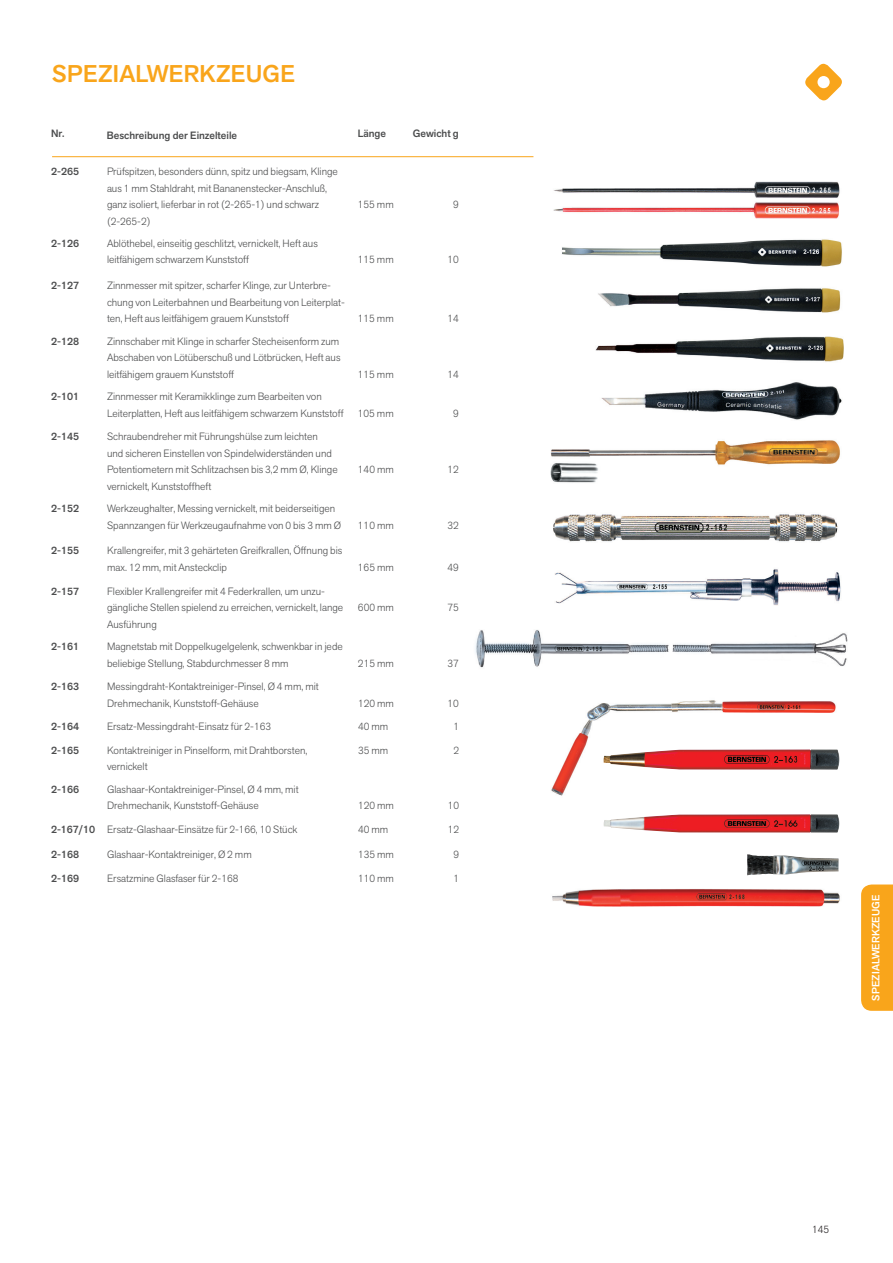
<style>
.page{position:relative;width:893px;height:1263px;background:#fff}
.page>*{position:absolute;margin:0;border:0;box-sizing:border-box;transform-origin:0 0}
.t1{font:500 24px "Akzid Grtsk Next";letter-spacing:.01em;color:#f9a51b}
.t2{font:300 10.5px/16.5px "Akzid Grtsk Next";color:#4b4c4d}
.t3{font:500 10.5px "Akzid Grtsk Next";color:#4b4c4d}
.t4{font:500 10.5px "Akzid Grtsk Next";letter-spacing:.01em;color:#fff}
.t5{font:300 10.5px "Akzid Grtsk Next";color:#231f20}
.s1{font-weight:500}
</style>
<div class="page">
<hr style="left:52px;top:156px;width:481px;height:1px;background:#f9a51b">
<img style="left:601px;top:382px;width:241px;height:38px">
<img style="left:553px;top:181px;width:287px;height:38px">
<img style="left:551px;top:700px;width:289px;height:96px">
<img style="left:553px;top:514px;width:285px;height:28px">
<img style="left:550px;top:440px;width:290px;height:43px">
<img style="left:747px;top:854px;width:91px;height:21px">
<img style="left:604px;top:814px;width:235px;height:18px">
<img style="left:603px;top:749px;width:236px;height:21px">
<img style="left:552px;top:889px;width:288px;height:18px">
<img style="left:475px;top:630px;width:372px;height:38px">
<img style="left:555px;top:569px;width:286px;height:37px">
<svg style="left:805px;top:64px;width:37px;height:37px"></svg>
<img style="left:562px;top:239px;width:280px;height:28px">
<img style="left:598px;top:288px;width:243px;height:25px">
<img style="left:595px;top:336px;width:249px;height:26px">
<div style="left:861px;top:884px;width:32px;height:127px;background:#f9a51b"></div>
<h1 class="t1" style="left:52px;top:58px;width:244px">Spezialwerkzeuge</h1>
<p class="t3" style="left:51px;top:126px;width:15px">Nr.</p>
<p class="t3" style="left:107px;top:129px;width:132px">Beschreibung der Einzelteile</p>
<p class="t3" style="left:358px;top:126px;width:30px">Länge</p>
<p class="t3" style="left:413px;top:126px;width:48px">Gewicht g</p>
<p class="t3" style="left:51px;top:165px;width:30px">2-265</p>
<p class="t2" style="left:107px;top:163px;width:232px">Prüfspitzen, besonders dünn, spitz und biegsam, Klinge aus 1 mm Stahldraht, mit Bananenstecker-Anschluß, ganz isoliert, lieferbar in rot (2-265-1) und schwarz (2-265-2)</p>
<p class="t2" style="left:358px;top:196px;width:37px">155 mm</p>
<p class="t2" style="left:453px;top:196px;width:7px">9</p>
<p class="t3" style="left:51px;top:236px;width:30px">2-126</p>
<p class="t2" style="left:107px;top:235px;width:212px">Ablöthebel, einseitig geschlitzt, vernickelt, Heft aus leitfähigem schwarzem Kunststoff</p>
<p class="t3" style="left:51px;top:279px;width:30px">2-127</p>
<p class="t2" style="left:107px;top:277px;width:239px">Zinnmesser mit spitzer, scharfer Klinge, zur Unterbre&shy;chung von Leiterbahnen und Bearbeitung von Leiterplat&shy;ten, Heft aus leitfähigem grauem Kunststoff</p>
<p class="t3" style="left:51px;top:334px;width:30px">2-128</p>
<p class="t2" style="left:107px;top:333px;width:235px;text-align:justify">Zinnschaber mit Klinge in scharfer Stecheisenform zum Abschaben von Lötüberschuß und Lötbrücken, Heft aus leitfähigem grauem Kunststoff</p>
<p class="t3" style="left:51px;top:390px;width:30px">2-101</p>
<p class="t2" style="left:107px;top:388px;width:238px">Zinnmesser mit Keramikklinge zum Bearbeiten von<br>Leiterplatten, Heft aus leitfähigem schwarzem Kunststoff</p>
<p class="t3" style="left:51px;top:430px;width:30px">2-145</p>
<p class="t2" style="left:107px;top:428px;width:232px">Schraubendreher mit Führungshülse zum leichten<br>und sicheren Einstellen von Spindelwiderständen und Potentiometern mit Schlitzachsen bis 3,2 mm Ø, Klinge vernickelt, Kunststoffheft</p>
<p class="t3" style="left:51px;top:502px;width:30px">2-152</p>
<p class="t2" style="left:107px;top:500px;width:236px">Werkzeughalter, Messing vernickelt, mit beiderseitigen<br>Spannzangen für Werkzeugaufnahme von 0 bis 3 mm Ø</p>
<p class="t3" style="left:51px;top:544px;width:30px">2-155</p>
<p class="t2" style="left:107px;top:542px;width:237px">Krallengreifer, mit 3 gehärteten Greifkrallen, Öffnung bis max. 12 mm, mit Ansteckclip</p>
<p class="t3" style="left:51px;top:584px;width:30px">2-157</p>
<p class="t2" style="left:107px;top:583px;width:238px">Flexibler Krallengreifer mit 4 Federkrallen, um unzu&shy;gängliche Stellen spielend zu erreichen, vernickelt, lange<br>Ausführung</p>
<p class="t3" style="left:51px;top:640px;width:30px">2-161</p>
<p class="t2" style="left:107px;top:638px;width:237px">Magnetstab mit Doppelkugelgelenk, schwenkbar in jede beliebige Stellung, Stabdurchmesser 8 mm</p>
<p class="t3" style="left:51px;top:680px;width:30px">2-163</p>
<p class="t2" style="left:107px;top:678px;width:213px">Messingdraht-Kontaktreiniger-Pinsel, Ø 4 mm, mit<br>Drehmechanik, Kunststoff-Gehäuse</p>
<p class="t2" style="left:358px;top:251px;width:37px">115 mm</p>
<p class="t2" style="left:448px;top:251px;width:13px">10</p>
<p class="t2" style="left:358px;top:310px;width:37px">115 mm</p>
<p class="t2" style="left:448px;top:310px;width:13px">14</p>
<p class="t2" style="left:358px;top:366px;width:37px">115 mm</p>
<p class="t2" style="left:448px;top:366px;width:13px">14</p>
<p class="t2" style="left:358px;top:405px;width:37px">105 mm</p>
<p class="t2" style="left:453px;top:405px;width:7px">9</p>
<p class="t2" style="left:358px;top:461px;width:37px">140 mm</p>
<p class="t2" style="left:448px;top:461px;width:13px">12</p>
<p class="t2" style="left:358px;top:517px;width:37px">110 mm</p>
<p class="t2" style="left:448px;top:517px;width:13px">32</p>
<p class="t2" style="left:358px;top:559px;width:37px">165 mm</p>
<p class="t2" style="left:448px;top:559px;width:13px">49</p>
<p class="t2" style="left:358px;top:599px;width:37px">600 mm</p>
<p class="t2" style="left:448px;top:599px;width:13px">75</p>
<p class="t2" style="left:358px;top:655px;width:37px">215 mm</p>
<p class="t2" style="left:448px;top:655px;width:13px">37</p>
<p class="t2" style="left:358px;top:695px;width:37px">120 mm</p>
<p class="t2" style="left:448px;top:695px;width:13px">10</p>
<p class="t3" style="left:51px;top:720px;width:30px">2-164</p>
<p class="t2" style="left:107px;top:718px;width:165px">Ersatz-Messingdraht-Einsatz für 2-163</p>
<p class="t2" style="left:358px;top:718px;width:32px">40 mm</p>
<p class="t2" style="left:453px;top:718px;width:7px">1</p>
<p class="t3" style="left:51px;top:743px;width:30px">2-165</p>
<p class="t2" style="left:107px;top:742px;width:202px">Kontaktreiniger in Pinselform, mit Drahtborsten, vernickelt</p>
<p class="t2" style="left:358px;top:742px;width:32px">35 mm</p>
<p class="t2" style="left:453px;top:742px;width:7px">2</p>
<p class="t3" style="left:51px;top:782px;width:30px">2-166</p>
<p class="t2" style="left:107px;top:781px;width:193px">Glashaar-Kontaktreiniger-Pinsel, Ø 4 mm, mit<br>Drehmechanik, Kunststoff-Gehäuse</p>
<p class="t2" style="left:358px;top:797px;width:37px">120 mm</p>
<p class="t2" style="left:448px;top:797px;width:13px">10</p>
<p class="t2" style="left:51px;top:821px;width:248px"><span class="s1">2-167/10</span> Ersatz-Glashaar-Einsätze für 2-166, 10 Stück</p>
<p class="t2" style="left:358px;top:821px;width:32px">40 mm</p>
<p class="t2" style="left:448px;top:821px;width:13px">12</p>
<p class="t3" style="left:51px;top:848px;width:30px">2-168</p>
<p class="t2" style="left:107px;top:846px;width:146px">Glashaar-Kontaktreiniger, Ø 2 mm</p>
<p class="t2" style="left:358px;top:846px;width:37px">135 mm</p>
<p class="t2" style="left:453px;top:846px;width:7px">9</p>
<p class="t3" style="left:51px;top:872px;width:30px">2-169</p>
<p class="t2" style="left:107px;top:870px;width:133px">Ersatzmine Glasfaser für 2-168</p>
<p class="t2" style="left:358px;top:870px;width:37px">110 mm</p>
<p class="t2" style="left:453px;top:870px;width:7px">1</p>
<p class="t4" style="left:869px;top:1001px;width:108px;rotate:-90deg">Spezialwerkzeuge</p>
<p class="t5" style="left:812px;top:1222px;width:19px">145</p>
</div>
